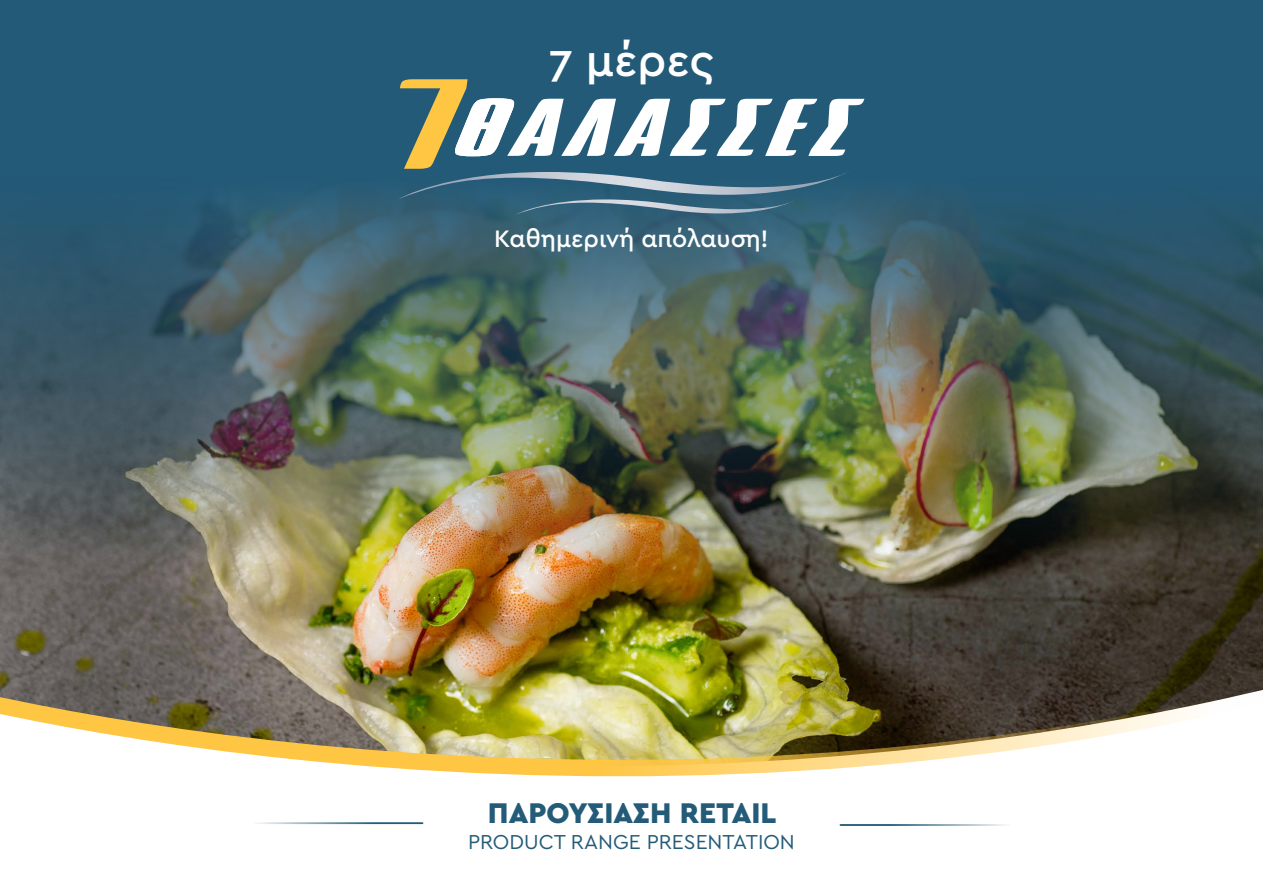
<style>
.page{position:relative;width:1263px;height:893px;background:#fff}
.page>*{position:absolute;margin:0;border:0;box-sizing:border-box;transform-origin:0 0}
.t1{font:500 46.65px "Cera GR";color:#fff}
.t2{font:900 29.85px "Cera GR";color:#235b78}
.t3{font:500 24.9px "Cera GR";color:#fff}
.t4{font:21.15px "Cera GR";color:#235b78}
</style>
<div class="page">
<img style="left:0;top:0;width:1263px;height:656px">
<hr style="left:840px;top:824px;width:170px;height:2px;background:#235b78">
<hr style="left:253px;top:822px;width:169px;height:2px;background:#235b78">
<img style="left:0;top:656px;width:1263px;height:121px">
<svg style="left:398px;top:79px;width:466px;height:135px"></svg>
<h1 class="t1" style="left:549px;top:33px;width:167px">7 μέρες</h1>
<p class="t3" style="left:494px;top:224px;width:276px">Καθημερινή απόλαυση!</p>
<h2 class="t2" style="left:488px;top:796px;width:290px">ΠΑΡΟΥΣΙΑΣΗ RETAIL</h2>
<p class="t4" style="left:468px;top:830px;width:328px">PRODUCT RANGE PRESENTATION</p>
</div>
